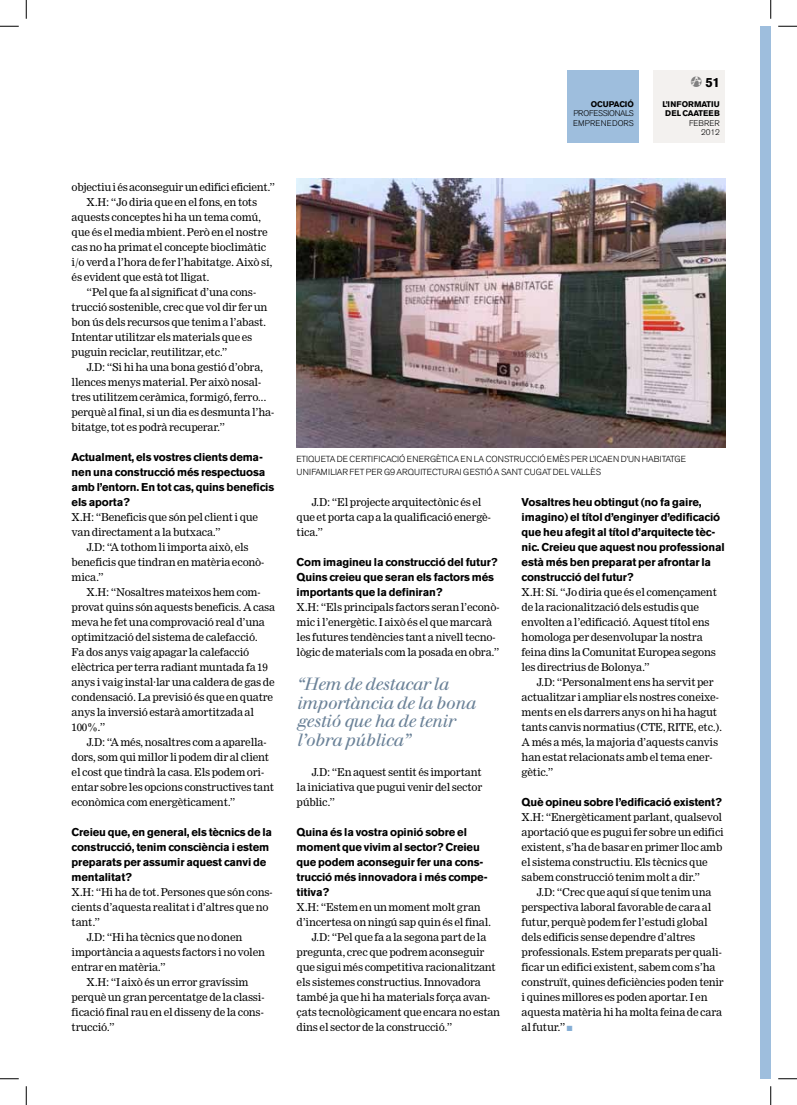
<style>
.page{position:relative;width:797px;height:1105px;background:#fff}
.page>*{position:absolute;margin:0;border:0;box-sizing:border-box;transform-origin:0 0}
.t1{font:italic 17.5px/18.8px "Walbaum";letter-spacing:-.015em;color:#6b8298}
.t2{font:700 13.25px "Akzidenz Grotesk BE";color:#000}
.t3{font:700 11.25px/15px "Akzidenz Grotesk BE";letter-spacing:-.015em;color:#000}
.t4{font:10.62px/15px "Clarion";letter-spacing:-.015em;color:#000}
.t5{font:300 8.75px/13.8px "Akzidenz Grotesk BE";letter-spacing:.03em;color:#000}
.t6{font:300 8.12px/9.4px "Akzidenz Grotesk BE";letter-spacing:-.015em;color:#000;text-align:center}
.t7{font:700 8.12px/9.4px "Akzidenz Grotesk BE";letter-spacing:.03em;color:#000;text-align:center}
.t8{font:700 8.12px "Akzidenz Grotesk BE";letter-spacing:-.015em;color:#000}
.s1{font-family:"CAAT";font-weight:400;color:#808080}
.s2{color:#85aed5}
</style>
<div class="page">
<div style="left:760px;top:26px;width:10px;height:1053px;background:#9ebedd"></div>
<div style="left:653px;top:70px;width:72px;height:72px;background:#f3f1ef"></div>
<div style="left:567px;top:70px;width:72px;height:72px;background:#9ebedd"></div>
<img style="left:296px;top:179px;width:429px;height:268px">
<svg style="left:0;top:25px;width:19px;height:2px"></svg>
<svg style="left:778px;top:25px;width:19px;height:2px"></svg>
<svg style="left:0;top:1078px;width:19px;height:1px"></svg>
<svg style="left:778px;top:1078px;width:19px;height:1px"></svg>
<svg style="left:25px;top:0;width:2px;height:19px"></svg>
<svg style="left:25px;top:1086px;width:2px;height:19px"></svg>
<svg style="left:770px;top:0;width:1px;height:19px"></svg>
<svg style="left:770px;top:1086px;width:1px;height:19px"></svg>
<p class="t4" style="left:72px;top:180px;width:205px">objectiu i és aconseguir un edifici eficient.”</p>
<p class="t4" style="left:87px;top:195px;width:172px">X.H: “Jo diria que en el fons, en tots</p>
<p class="t4" style="left:72px;top:210px;width:191px">aquests conceptes hi ha un tema comú,</p>
<p class="t4" style="left:72px;top:225px;width:197px">que és el media mbient. Però en el nostre</p>
<p class="t4" style="left:72px;top:240px;width:196px">cas no ha primat el concepte bioclimàtic</p>
<p class="t4" style="left:72px;top:255px;width:202px">i/o verd a l’hora de fer l’habitatge. Això sí,</p>
<p class="t4" style="left:72px;top:270px;width:139px">és evident que està tot lligat.</p>
<p class="t4" style="left:87px;top:285px;width:171px">“Pel que fa al significat d’una cons-</p>
<p class="t4" style="left:72px;top:300px;width:197px">trucció sostenible, crec que vol dir fer un</p>
<p class="t4" style="left:72px;top:315px;width:196px">bon ús dels recursos que tenim a l’abast.</p>
<p class="t4" style="left:72px;top:330px;width:182px">Intentar utilitzar els materials que es</p>
<p class="t4" style="left:72px;top:345px;width:157px">puguin reciclar, reutilitzar, etc.”</p>
<p class="t4" style="left:87px;top:360px;width:178px">J.D: “Si hi ha una bona gestió d’obra,</p>
<p class="t4" style="left:72px;top:375px;width:191px">llences menys material. Per això nosal-</p>
<p class="t4" style="left:72px;top:390px;width:196px">tres utilitzem ceràmica, formigó, ferro...</p>
<p class="t4" style="left:72px;top:405px;width:204px">perquè al final, si un dia es desmunta l’ha-</p>
<p class="t4" style="left:72px;top:420px;width:155px">bitatge, tot es podrà recuperar.”</p>
<p class="t3" style="left:72px;top:450px;width:204px">Actualment, els vostres clients dema&shy;nen una construcció més respectuosa amb l’entorn. En tot cas, quins beneficis els aporta?</p>
<p class="t4" style="left:72px;top:510px;width:188px">X.H: “Beneficis que són pel client i que van directament a la butxaca.”</p>
<p class="t4" style="left:72px;top:540px;width:194px;text-indent:15px">J.D: “A tothom li importa això, els beneficis que tindran en matèria econò&shy;mica.”</p>
<p class="t4" style="left:72px;top:585px;width:205px;text-indent:15px">X.H: “Nosaltres mateixos hem com&shy;provat quins són aquests beneficis. A casa meva he fet una comprovació real d’una optimització del sistema de calefacció.<br>Fa dos anys vaig apagar la calefacció elèctrica per terra radiant muntada fa 19 anys i vaig instal·lar una caldera de gas de condensació. La previsió és que en quatre anys la inversió estarà amortitzada al 100%.”</p>
<p class="t4" style="left:72px;top:735px;width:204px;text-indent:15px">J.D: “A més, nosaltres com a aparella&shy;dors, som qui millor li podem dir al client el cost que tindrà la casa. Els podem ori&shy;entar sobre les opcions constructives tant econòmica com energèticament.”</p>
<p class="t3" style="left:72px;top:825px;width:202px">Creieu que, en general, els tècnics de la construcció, tenim consciència i estem preparats per assumir aquest canvi de mentalitat?</p>
<p class="t4" style="left:72px;top:885px;width:202px">X.H: “Hi ha de tot. Persones que són cons-</p>
<p class="t4" style="left:72px;top:900px;width:198px">cients d’aquesta realitat i d’altres que no</p>
<p class="t4" style="left:72px;top:915px;width:30px">tant.”</p>
<p class="t4" style="left:87px;top:930px;width:157px">J.D: “Hi ha tècnics que no donen</p>
<p class="t4" style="left:72px;top:945px;width:195px">importància a aquests factors i no volen</p>
<p class="t4" style="left:72px;top:960px;width:96px">entrar en matèria.”</p>
<p class="t4" style="left:87px;top:975px;width:163px">X.H: “I això és un error gravíssim</p>
<p class="t4" style="left:72px;top:990px;width:194px">perquè un gran percentatge de la classi-</p>
<p class="t4" style="left:72px;top:1005px;width:194px">ficació final rau en el disseny de la cons-</p>
<p class="t4" style="left:72px;top:1020px;width:45px">trucció.”</p>
<p class="t8" style="left:591px;top:99px;width:44px">OCUPACIÓ</p>
<p class="t6" style="left:573px;top:109px;width:62px;text-align:left">PROFESSIONALS<br>EMPRENEDORS</p>
<p class="t8" style="left:578px;top:99px;width:57px">col·legiació</p>
<p class="t6" style="left:585px;top:109px;width:50px">SERVEIS DEL<br>CAATEEB</p>
<p class="t2" style="left:691px;top:75px;width:30px"><span class="s1">c</span> 51</p>
<p class="t7" style="left:662px;top:99px;width:59px">L’i nformaTIU<br>DEL CAATEEB</p>
<p class="t6" style="left:689px;top:118px;width:11px">FEBRER</p>
<p class="t6" style="left:701px;top:128px;width:20px">2012</p>
<p class="t5" style="left:296px;top:452px;width:391px">ETIQUETA DE CERTIFICACIÓ ENERGÈTICA EN LA CONSTRUCCIÓ EMÈS PER L’ICAEN D’UN HABITATGE<br>UNIFAMILIAR FET PER G9 ARQUITECTURAI GESTIÓ A SANT CUGAT DEL VALLÈS</p>
<p class="t4" style="left:296px;top:495px;width:196px;text-indent:15px">J.D: “El projecte arquitectònic és el que et porta cap a la qualificació energè&shy;tica.”</p>
<p class="t3" style="left:296px;top:555px;width:202px">Com imagineu la construcció del futur?<br>Quins creieu que seran els factors més importants que la definiran?</p>
<p class="t4" style="left:296px;top:600px;width:204px">X.H: “Els principals factors seran l’econò&shy;mic i l’energètic. I això és el que marcarà les futures tendències tant a nivell tecno&shy;lògic de materials com la posada en obra.”</p>
<h1 class="t1" style="left:296px;top:675px;width:180px">“Hem de destacar la importància de la bona gestió que ha de tenir l’obra pública”</h1>
<p class="t4" style="left:296px;top:765px;width:187px;text-align:justify;text-indent:15px">J.D: “En aquest sentit és important la iniciativa que pugui venir del sector públic.”</p>
<p class="t3" style="left:296px;top:825px;width:193px">Quina és la vostra opinió sobre el moment que vivim al sector? Creieu que podem aconseguir fer una cons&shy;trucció més innovadora i més compe&shy;titiva?</p>
<p class="t4" style="left:296px;top:900px;width:186px">X.H: “Estem en un moment molt gran</p>
<p class="t4" style="left:296px;top:915px;width:196px">d’incertesa on ningú sap quin és el final.</p>
<p class="t4" style="left:311px;top:930px;width:176px">J.D: “Pel que fa a la segona part de la</p>
<p class="t4" style="left:296px;top:945px;width:189px">pregunta, crec que podrem aconseguir</p>
<p class="t4" style="left:296px;top:960px;width:201px">que sigui més competitiva racionalitzant</p>
<p class="t4" style="left:296px;top:975px;width:186px">els sistemes constructius. Innovadora</p>
<p class="t4" style="left:296px;top:990px;width:195px">també ja que hi ha materials força avan-</p>
<p class="t4" style="left:296px;top:1005px;width:205px">çats tecnològicament que encara no estan</p>
<p class="t4" style="left:296px;top:1020px;width:157px">dins el sector de la construcció.”</p>
<p class="t3" style="left:521px;top:495px;width:204px">Vosaltres heu obtingut (no fa gaire, imagino) el títol d’enginyer d’edificació que heu afegit al títol d’arquitecte tèc&shy;nic. Creieu que aquest nou professional està més ben preparat per afrontar la construcció del futur?</p>
<p class="t4" style="left:521px;top:585px;width:197px">X.H: Sí. “Jo diria que és el començament de la racionalització dels estudis que envolten a l’edificació. Aquest títol ens homologa per desenvolupar la nostra feina dins la Comunitat Europea segons les directrius de Bolonya.”</p>
<p class="t4" style="left:521px;top:675px;width:202px;text-indent:15px">J.D: “Personalment ens ha servit per actualitzar i ampliar els nostres coneixe&shy;ments en els darrers anys on hi ha hagut tants canvis normatius (CTE, RITE, etc.).<br>A més a més, la majoria d’aquests canvis han estat relacionats amb el tema ener&shy;gètic.”</p>
<p class="t3" style="left:521px;top:795px;width:202px">Què opineu sobre l’edificació existent?</p>
<p class="t4" style="left:521px;top:810px;width:204px">X.H: “Energèticament parlant, qualsevol aportació que es pugui fer sobre un edifici existent, s’ha de basar en primer lloc amb el sistema constructiu. Els tècnics que sabem construcció tenim molt a dir.”</p>
<p class="t4" style="left:521px;top:885px;width:204px;text-indent:15px">J.D: “Crec que aquí sí que tenim una perspectiva laboral favorable de cara al futur, perquè podem fer l’estudi global dels edificis sense dependre d’altres professionals. Estem preparats per quali&shy;ficar un edifici existent, sabem com s’ha construït, quines deficiències poden tenir i quines millores es poden aportar. I en aquesta matèria hi ha molta feina de cara al futur.” <span class="s2">■</span></p>
</div>
